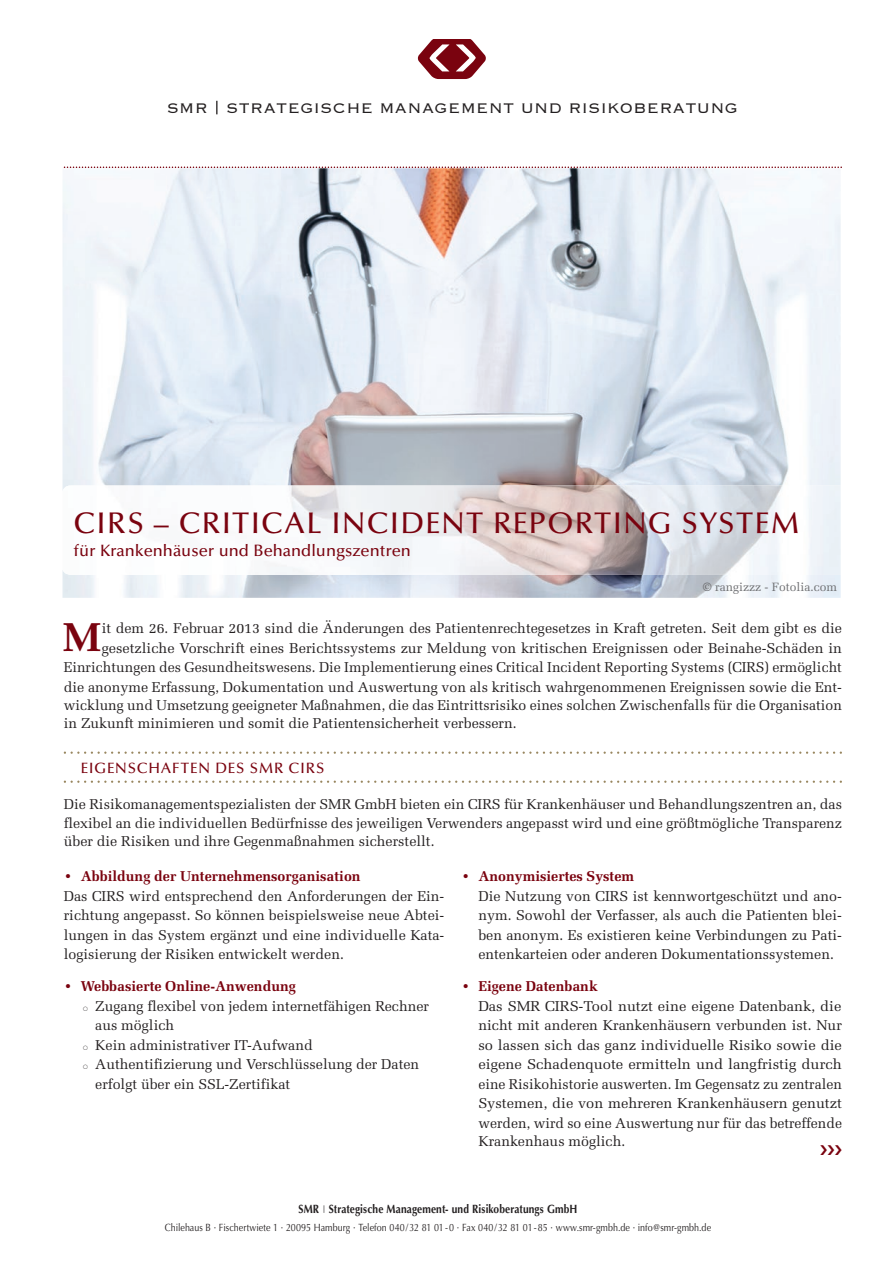
<style>
.page{position:relative;width:893px;height:1263px;background:#fff}
.page>*{position:absolute;margin:0;border:0;box-sizing:border-box;transform-origin:0 0}
.t1{font:700 40.2px "Melior LT Std";color:#7a030f}
.t2{font:500 30px "Optima LT Std";letter-spacing:.04em;color:#7a030f}
.t3{font:300 18.3px "Copperplate";letter-spacing:.02em;color:#231f20}
.t4{font:500 16.5px "Optima LT Std";color:#7a030f}
.t5{font:500 15px "Optima LT Std";letter-spacing:.055em;color:#7a030f}
.t6{font:14.25px/19.5px "Melior LT Std";color:#231f20}
.t7{font:700 14.25px "Melior LT Std";color:#7a030f}
.t8{font:700 12px "Optima";letter-spacing:.01em;color:#231f20;scale:.85 1}
.t9{font:12px "Melior LT Std";color:#6c6d70}
.t10{font:10.5px "Optima";letter-spacing:.005em;color:#231f20;scale:.85 1}
.s1{font-size:7.5px}
.s2{font-style:inherit}
</style>
<div class="page">
<img style="left:63px;top:168px;width:778px;height:430px">
<svg style="left:64px;top:167px;width:778px;height:1px"></svg>
<img style="left:63px;top:485px;width:778px;height:90px">
<svg style="left:64px;top:751px;width:778px;height:3px"></svg>
<svg style="left:64px;top:780px;width:778px;height:3px"></svg>
<svg style="left:216px;top:101px;width:1px;height:13px"></svg>
<svg style="left:417px;top:40px;width:69px;height:39px"></svg>
<p class="t3" style="left:167px;top:96px;width:573px">SMR STRATEGISCHE MANAGEMENT UND RISIKOBERATUNG</p>
<h2 class="t2" style="left:74px;top:506px;width:727px">CIRS – CRITICAL INCIDENT REPORTING SYSTEM</h2>
<p class="t4" style="left:74px;top:541px;width:339px">für Krankenhäuser und Behandlungszentren</p>
<p class="t9" style="left:703px;top:579px;width:136px">© rangizzz - Fotolia.com</p>
<p class="t6" style="left:64px;top:619px;width:780px;text-align:right">it dem 26. Februar 2013 sind die Änderungen des Patientenrechtegesetzes in Kraft getreten. Seit dem gibt es die gesetzliche Vorschrift eines Berichtssystems zur Meldung von kritischen Ereignissen oder Beinahe-Schäden in Einrichtungen des Gesundheitswesens. Die Implementierung eines Critical Incident Reporting Systems (CIRS) ermöglicht die anonyme Erfassung, Dokumentation und Auswertung von als kritisch wahrgenommenen Ereignissen sowie die Ent-</p>
<p class="t6" style="left:64px;top:696px;width:780px;line-height:18px">wicklung und Umsetzung geeigneter Maßnahmen, die das Eintrittsrisiko eines solchen Zwischenfalls für die Organisation in Zukunft minimieren und somit die Patientensicherheit verbessern.</p>
<p class="t5" style="left:81px;top:759px;width:245px">EIGENSCHAFTEN DES SMR CIRS</p>
<p class="t6" style="left:64px;top:794px;width:780px">Die Risikomanagementspezialisten der SMR GmbH bieten ein CIRS für Krankenhäuser und Behandlungszentren an, das flexibel an die individuellen Bedürfnisse des jeweiligen Verwenders angepasst wird und eine größtmögliche Transparenz</p>
<p class="t6" style="left:64px;top:832px;width:372px">über die Risiken und ihre Gegenmaßnahmen sicherstellt.</p>
<h1 class="t1" style="left:63px;top:613px;width:40px">M</h1>
<p class="t7" style="left:64px;top:868px;width:298px">• Abbildung der Unternehmensorganisation</p>
<p class="t6" style="left:64px;top:886px;width:382px;text-align:justify">Das CIRS wird entsprechend den Anforderungen der Ein&shy;richtung angepasst. So können beispielsweise neue Abtei&shy;lungen in das System ergänzt und eine individuelle Kata&shy;logisierung der Risiken entwickelt werden.</p>
<p class="t7" style="left:64px;top:978px;width:234px">• Webbasierte Online-Anwendung</p>
<p class="t6" style="left:95px;top:996px;width:335px">Zugang flexibel von jedem internetfähigen Rechner aus möglich<br>Kein administrativer IT-Aufwand Authentifizierung und Verschlüsselung der Daten erfolgt über ein SSL-Zertifikat</p>
<p class="t7" style="left:461px;top:868px;width:174px">• Anonymisiertes System</p>
<p class="t6" style="left:478px;top:886px;width:365px;text-align:justify">Die Nutzung von CIRS ist kennwortgeschützt und ano&shy;nym. Sowohl der Verfasser, als auch die Patienten blei&shy;ben anonym. Es existieren keine Verbindungen zu Pati&shy;entenkarteien oder anderen Dokumentationssystemen.</p>
<p class="t7" style="left:461px;top:978px;width:138px">• Eigene Datenbank</p>
<p class="t6" style="left:478px;top:996px;width:365px;text-align:justify">Das SMR CIRS-Tool nutzt eine eigene Datenbank, die nicht mit anderen Krankenhäusern verbunden ist. Nur so lassen sich das ganz individuelle Risiko sowie die eigene Schadenquote ermitteln und langfristig durch eine Risikohistorie auswerten. Im Gegensatz zu zentralen Systemen, die von mehreren Krankenhäusern genutzt werden, wird so eine Auswertung nur für das betreffende</p>
<p class="t6" style="left:478px;top:1131px;width:149px">Krankenhaus möglich.</p>
<p class="t8" style="left:299px;top:1202px;width:330px">SMR <span class="s1">|</span> <span class="s2">S</span>trategische Management- und Risikoberatungs GmbH</p>
<p class="t10" style="left:165px;top:1221px;width:644px">Chilehaus B · Fischertwiete 1 · 20095 Hamburg · Telefon 040 / 32 81 01 - 0 · Fax 040 / 32 81 01 - 85 · www.smr-gmbh.de · info@smr-gmbh.de</p>
</div>
